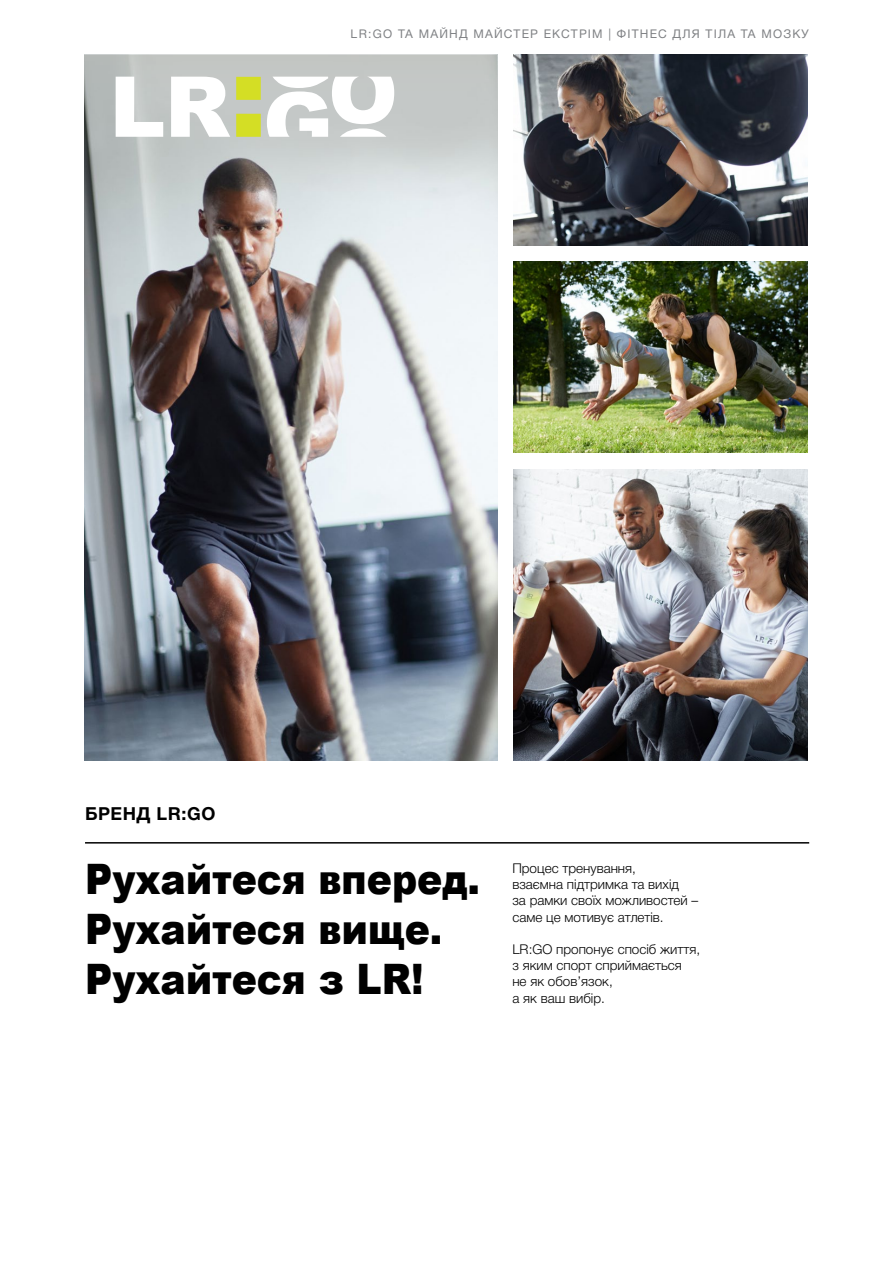
<style>
.page{position:relative;width:893px;height:1263px;background:#fff}
.page>*{position:absolute;margin:0;border:0;box-sizing:border-box;transform-origin:0 0}
.t1{font:900 42px/49.9px "Arial";color:#000;scale:.9 1}
.t2{font:700 18px "Helvetica Neue Cyr";letter-spacing:.025em;color:#000}
.t3{font:300 13.5px/16.2px "Helvetica Neue Cyr";color:#000}
.t4{font:12px "Helvetica Neue Cyr";letter-spacing:.1em;color:#808285}
</style>
<div class="page">
<img style="left:514px;top:469px;width:293px;height:291px">
<hr style="left:85px;top:842px;width:724px;height:1px;background:#000">
<img style="left:85px;top:55px;width:412px;height:705px">
<img style="left:514px;top:55px;width:293px;height:190px">
<img style="left:514px;top:262px;width:293px;height:191px">
<svg style="left:267px;top:77px;width:127px;height:60px"></svg>
<svg style="left:236px;top:77px;width:25px;height:60px"></svg>
<svg style="left:116px;top:77px;width:114px;height:60px"></svg>
<p class="t4" style="left:351px;top:28px;width:460px">LR:GO ТА МАЙНД МАЙСТЕР ЕКСТРІМ | ФІТНЕС ДЛЯ ТІЛА ТА МОЗКУ</p>
<h2 class="t2" style="left:85px;top:803px;width:132px">БРЕНД LR:GO</h2>
<h1 class="t1" style="left:85px;top:853px;width:440px">Рухайтеся вперед.<br>Рухайтеся вище.<br>Рухайтеся з LR!</h1>
<p class="t3" style="left:512px;top:860px;width:187px">Процес тренування,<br>взаємна підтримка та вихід<br>за рамки своїх можливостей – саме це мотивує атлетів.</p>
<p class="t3" style="left:512px;top:941px;width:189px">LR:GO пропонує спосіб життя, з яким спорт сприймається<br>не як обов’язок,<br>а як ваш вибір.</p>
</div>
